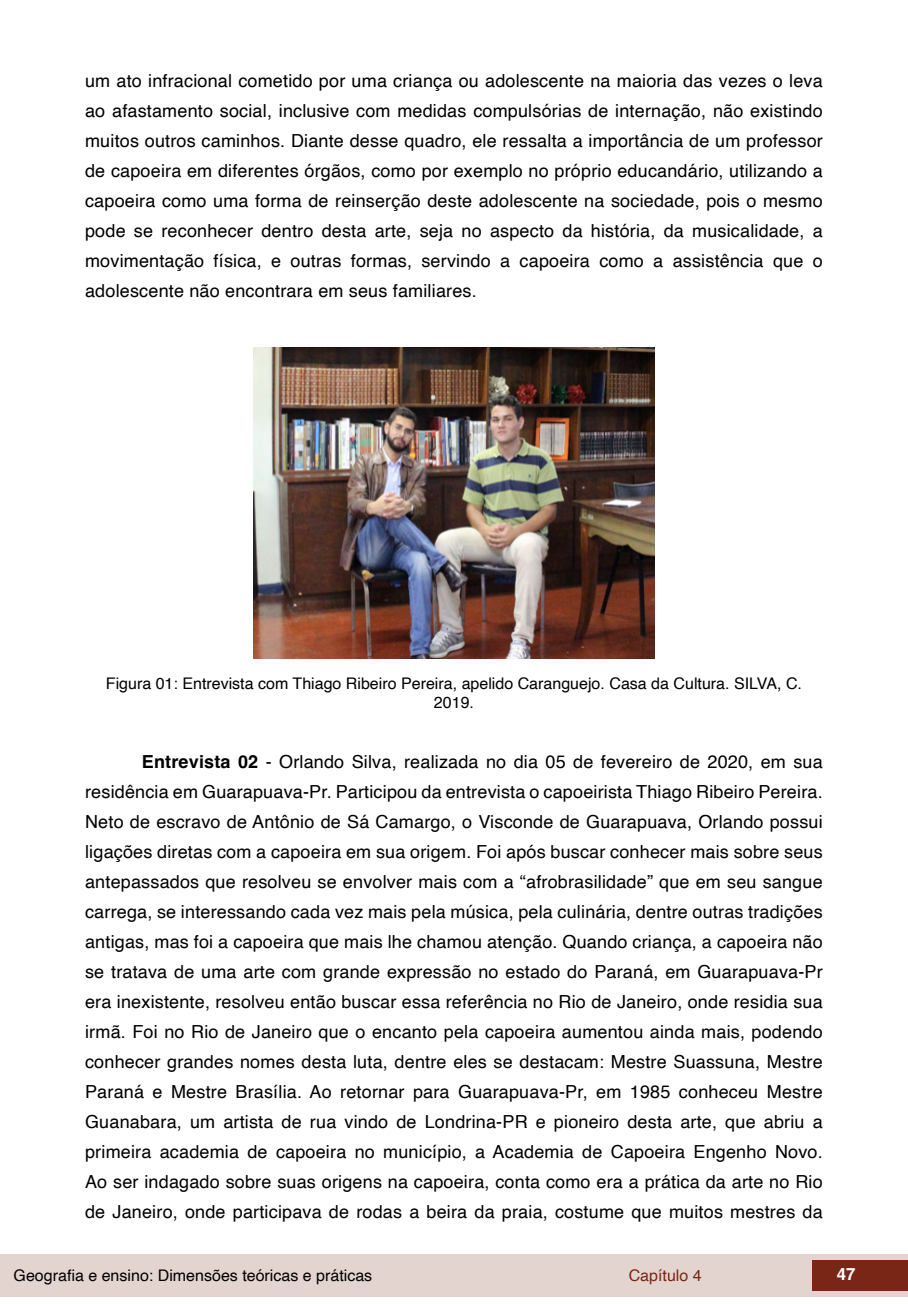
<style>
.page{position:relative;width:908px;height:1304px;background:#fff}
.page>*{position:absolute;margin:0;border:0;box-sizing:border-box;transform-origin:0 0}
.t1{font:18px/30px "Helvetica";letter-spacing:.01em;color:#000;text-align:justify}
.t2{font:700 16.8px "Helvetica";color:#fff}
.t3{font:16px/19.2px "Helvetica";color:#000;text-align:center}
.t4{font:16px "Helvetica";color:#7a2616}
.s1{font-weight:700}
</style>
<div class="page">
<div style="left:0;top:1254px;width:906px;height:43px;background:#e4d4d0"></div>
<div style="left:812px;top:1261px;width:95px;height:30px;background:#7a2616"></div>
<img style="left:253px;top:347px;width:401px;height:311px">
<p class="t1" style="left:85px;top:66px;width:738px">um ato infracional cometido por uma criança ou adolescente na maioria das vezes o leva ao afastamento social, inclusive com medidas compulsórias de internação, não existindo muitos outros caminhos. Diante desse quadro, ele ressalta a importância de um professor de capoeira em diferentes órgãos, como por exemplo no próprio educandário, utilizando a capoeira como uma forma de reinserção deste adolescente na sociedade, pois o mesmo pode se reconhecer dentro desta arte, seja no aspecto da história, da musicalidade, a movimentação física, e outras formas, servindo a capoeira como a assistência que o adolescente não encontrara em seus familiares.</p>
<p class="t3" style="left:106px;top:674px;width:697px">Figura 01: Entrevista com Thiago Ribeiro Pereira, apelido Caranguejo. Casa da Cultura. SILVA, C.<br>2019.</p>
<p class="t1" style="left:85px;top:747px;width:738px;text-indent:57px"><span class="s1">Entrevista 02</span> - Orlando Silva, realizada no dia 05 de fevereiro de 2020, em sua residência em Guarapuava-Pr. Participou da entrevista o capoeirista Thiago Ribeiro Pereira.<br>Neto de escravo de Antônio de Sá Camargo, o Visconde de Guarapuava, Orlando possui ligações diretas com a capoeira em sua origem. Foi após buscar conhecer mais sobre seus antepassados que resolveu se envolver mais com a “afrobrasilidade” que em seu sangue carrega, se interessando cada vez mais pela música, pela culinária, dentre outras tradições antigas, mas foi a capoeira que mais lhe chamou atenção. Quando criança, a capoeira não se tratava de uma arte com grande expressão no estado do Paraná, em Guarapuava-Pr era inexistente, resolveu então buscar essa referência no Rio de Janeiro, onde residia sua irmã. Foi no Rio de Janeiro que o encanto pela capoeira aumentou ainda mais, podendo conhecer grandes nomes desta luta, dentre eles se destacam: Mestre Suassuna, Mestre Paraná e Mestre Brasília. Ao retornar para Guarapuava-Pr, em 1985 conheceu Mestre Guanabara, um artista de rua vindo de Londrina-PR e pioneiro desta arte, que abriu a primeira academia de capoeira no município, a Academia de Capoeira Engenho Novo.<br>Ao ser indagado sobre suas origens na capoeira, conta como era a prática da arte no Rio de Janeiro, onde participava de rodas a beira da praia, costume que muitos mestres da</p>
<p class="t3" style="left:14px;top:1266px;width:360px">Geografia e ensino: Dimensões teóricas e práticas</p>
<p class="t4" style="left:628px;top:1263px;width:74px">Capítulo 4</p>
<p class="t2" style="left:836px;top:1264px;width:20px">47</p>
</div>
